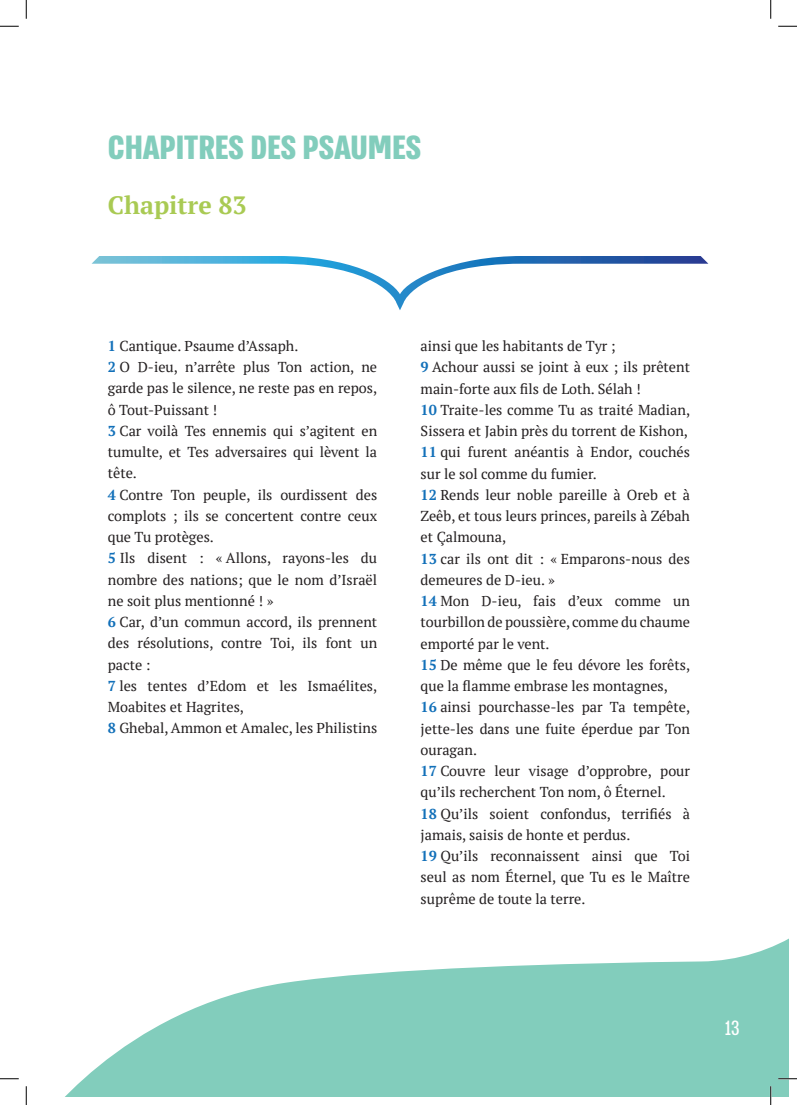
<style>
.page{position:relative;width:797px;height:1105px;background:#fff}
.page>*{position:absolute;margin:0;border:0;box-sizing:border-box;transform-origin:0 0}
.t1{font:700 38.75px "Almoni Tzar DL4.0 AAA";color:#82cdbc}
.t2{font:700 25px "PT Serif";color:#a9ca53}
.t3{font:23.75px "Almoni Tzar DL4.0 AAA";color:#fff}
.t4{font:14.38px/21.2px "PT Serif";color:#231f20}
.s1{font-weight:700;color:#1270b9}
</style>
<div class="page">
<svg style="left:66px;top:939px;width:722px;height:157px;fill:#82cdbc"></svg>
<svg style="left:92px;top:256px;width:616px;height:54px"></svg>
<svg style="left:0;top:25px;width:19px;height:2px"></svg>
<svg style="left:778px;top:25px;width:19px;height:2px"></svg>
<svg style="left:778px;top:1078px;width:19px;height:1px"></svg>
<svg style="left:25px;top:0;width:2px;height:19px"></svg>
<svg style="left:0;top:1078px;width:27px;height:27px"></svg>
<svg style="left:770px;top:0;width:1px;height:19px"></svg>
<svg style="left:770px;top:1086px;width:1px;height:19px"></svg>
<h1 class="t1" style="left:108px;top:117px;width:315px">CHAPITRES DES PSAUMES</h1>
<h2 class="t2" style="left:108px;top:188px;width:140px">Chapitre 83</h2>
<p class="t4" style="left:108px;top:335px;width:271px"><span class="s1">1</span> Cantique. Psaume d’Assaph.<br><span class="s1">2</span> O D-ieu, n’arrête plus Ton action, ne garde pas le silence, ne reste pas en repos, ô Tout-Puissant !<br><span class="s1">3</span> Car voilà Tes ennemis qui s’agitent en tumulte, et Tes adversaires qui lèvent la tête.<br><span class="s1">4</span> Contre Ton peuple, ils ourdissent des complots ; ils se concertent contre ceux que Tu protèges.<br><span class="s1">5</span> Ils disent : « Allons, rayons-les du nombre des nations; que le nom d’Israël ne soit plus mentionné ! »<br><span class="s1">6</span> Car, d’un commun accord, ils prennent des résolutions, contre Toi, ils font un pacte :<br><span class="s1">7</span> les tentes d’Edom et les Ismaélites,<br>Moabites et Hagrites,<br><span class="s1">8</span> Ghebal, Ammon et Amalec, les Philistins</p>
<p class="t4" style="left:420px;top:335px;width:271px">ainsi que les habitants de Tyr ;<br><span class="s1">9</span> Achour aussi se joint à eux ; ils prêtent main-forte aux fils de Loth. Sélah !<br><span class="s1">10</span> Traite-les comme Tu as traité Madian, Sissera et Jabin près du torrent de Kishon, <span class="s1">11</span> qui furent anéantis à Endor, couchés sur le sol comme du fumier.<br><span class="s1">12</span> Rends leur noble pareille à Oreb et à Zeêb, et tous leurs princes, pareils à Zébah et Çalmouna,<br><span class="s1">13</span> car ils ont dit : « Emparons-nous des demeures de D-ieu. »<br><span class="s1">14</span> Mon D-ieu, fais d’eux comme un tourbillon de poussière, comme du chaume emporté par le vent.<br><span class="s1">15</span> De même que le feu dévore les forêts, que la flamme embrase les montagnes,<br><span class="s1">16</span> ainsi pourchasse-les par Ta tempête, jette-les dans une fuite éperdue par Ton ouragan.<br><span class="s1">17</span> Couvre leur visage d’opprobre, pour qu’ils recherchent Ton nom, ô Éternel.<br><span class="s1">18</span> Qu’ils soient confondus, terrifiés à jamais, saisis de honte et perdus.<br><span class="s1">19</span> Qu’ils reconnaissent ainsi que Toi seul as nom Éternel, que Tu es le Maître suprême de toute la terre.</p>
<h3 class="t3" style="left:725px;top:1009px;width:16px">13</h3>
</div>
